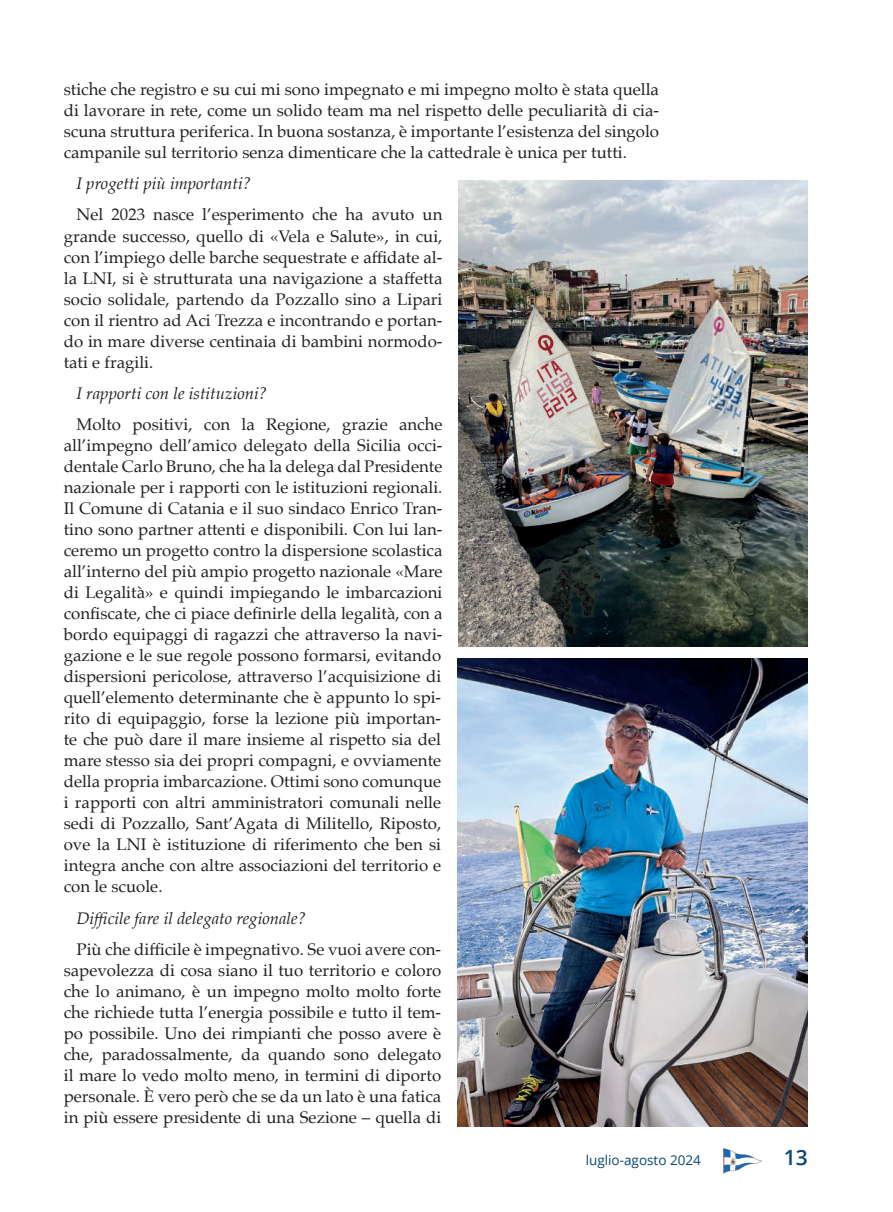
<style>
.page{position:relative;width:893px;height:1212px;background:#fff}
.page>*{position:absolute;margin:0;border:0;box-sizing:border-box;transform-origin:0 0}
.t1{font:600 21px "Open Sans";color:#0a4673}
.t2{font:16.8px/21px "Palatino";color:#231f20;text-align:justify}
.t3{font:italic 16.8px "Palatino";color:#231f20}
.t4{font:13.5px "Open Sans";color:#0a4673}
</style>
<div class="page">
<img style="left:724px;top:1148px;width:37px;height:26px">
<img style="left:457px;top:658px;width:351px;height:468px">
<img style="left:458px;top:180px;width:350px;height:466px">
<p class="t2" style="left:64px;top:78px;width:597px">stiche che registro e su cui mi sono impegnato e mi impegno molto è stata quella di lavorare in rete, come un solido team ma nel rispetto delle peculiarità di cia&shy;scuna struttura periferica. In buona sostanza, è importante l’esistenza del singolo campanile sul territorio senza dimenticare che la cattedrale è unica per tutti.</p>
<p class="t3" style="left:77px;top:169px;width:176px">I progetti più importanti?</p>
<p class="t2" style="left:64px;top:204px;width:380px;text-indent:13px">Nel 2023 nasce l’esperimento che ha avuto un grande successo, quello di «Vela e Salute», in cui, con l’impiego delle barche sequestrate e affidate al&shy;la LNI, si è strutturata una navigazione a staffetta socio solidale, partendo da Pozzallo sino a Lipari con il rientro ad Aci Trezza e incontrando e portan&shy;do in mare diverse centinaia di bambini normodo&shy;tati e fragili.</p>
<p class="t3" style="left:77px;top:379px;width:192px">I rapporti con le istituzioni?</p>
<p class="t2" style="left:64px;top:414px;width:380px;text-indent:13px">Molto positivi, con la Regione, grazie anche all’impegno dell’amico delegato della Sicilia occi&shy;dentale Carlo Bruno, che ha la delega dal Presidente nazionale per i rapporti con le istituzioni regionali.<br>Il Comune di Catania e il suo sindaco Enrico Tran&shy;tino sono partner attenti e disponibili. Con lui lan&shy;ceremo un progetto contro la dispersione scolastica all’interno del più ampio progetto nazionale «Mare di Legalità» e quindi impiegando le imbarcazioni confiscate, che ci piace definirle della legalità, con a bordo equipaggi di ragazzi che attraverso la navi&shy;gazione e le sue regole possono formarsi, evitando dispersioni pericolose, attraverso l’acquisizione di quell’elemento determinante che è appunto lo spi&shy;rito di equipaggio, forse la lezione più importan&shy;te che può dare il mare insieme al rispetto sia del mare stesso sia dei propri compagni, e ovviamente della propria imbarcazione. Ottimi sono comunque i rapporti con altri amministratori comunali nelle sedi di Pozzallo, Sant’Agata di Militello, Riposto, ove la LNI è istituzione di riferimento che ben si integra anche con altre associazioni del territorio e con le scuole.</p>
<p class="t3" style="left:77px;top:904px;width:231px">Difficile fare il delegato regionale?</p>
<p class="t2" style="left:64px;top:939px;width:379px;text-indent:13px">Più che difficile è impegnativo. Se vuoi avere con&shy;sapevolezza di cosa siano il tuo territorio e coloro che lo animano, è un impegno molto molto forte che richiede tutta l’energia possibile e tutto il tem&shy;po possibile. Uno dei rimpianti che posso avere è che, paradossalmente, da quando sono delegato il mare lo vedo molto meno, in termini di diporto personale. È vero però che se da un lato è una fatica in più essere presidente di una Sezione – quella di</p>
<p class="t4" style="left:586px;top:1151px;width:117px">luglio-agosto 2024</p>
<p class="t1" style="left:784px;top:1143px;width:25px">13</p>
</div>
